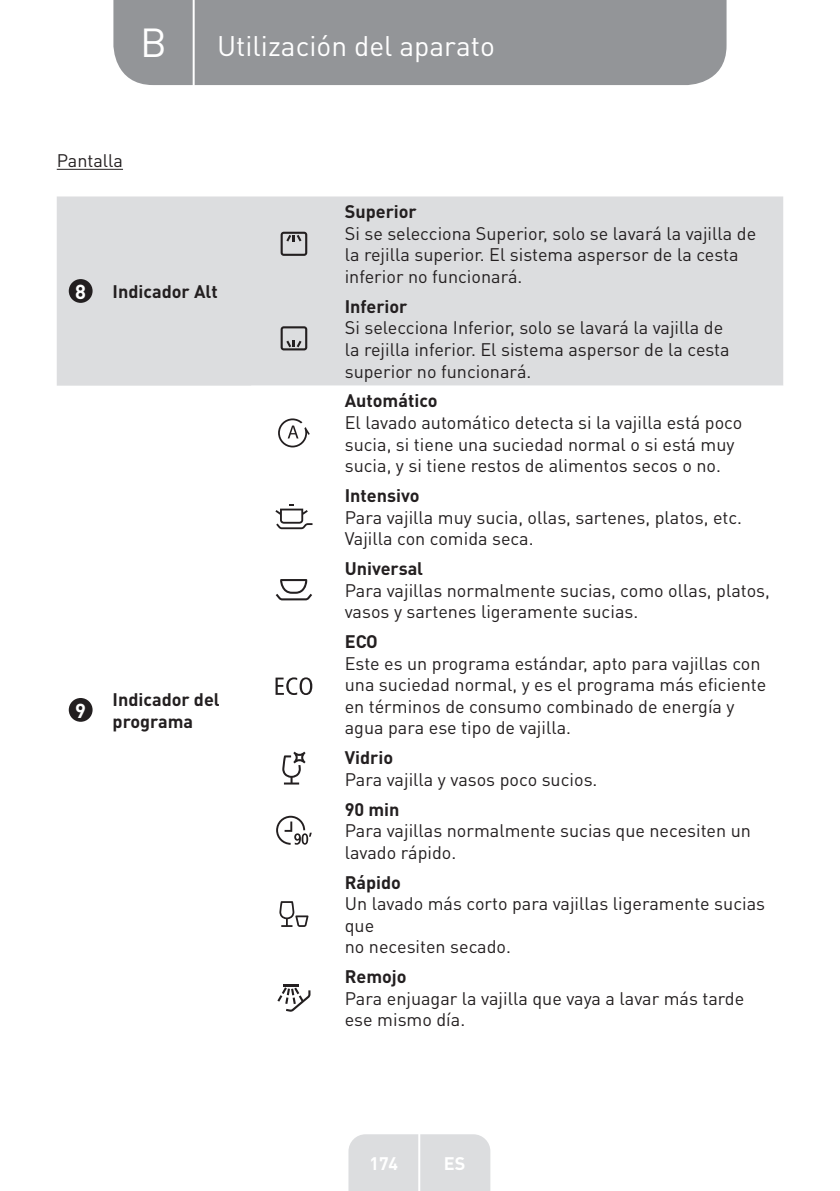
<style>
.page{position:relative;width:840px;height:1191px;background:#fff}
.page>*{position:absolute;margin:0;border:0;box-sizing:border-box;transform-origin:0 0}
.t1{font:40px "DIN Pro";color:#fff}
.t2{font:28px "DIN Pro";color:#fff}
.t3{font:20px "DIN Pro Bold";color:#fff}
.t4{font:18px/21.6px "DIN Pro";color:#231f20}
.t5{font:700 18px/21.6px "DIN Pro";color:#231f20}
.t6{font:700 18px "DIN Pro";color:#fff}
</style>
<div class="page">
<div style="left:113px;top:0;width:613px;height:85px;background:#939598"></div>
<div style="left:348px;top:1134px;width:142px;height:57px;background:#dcdddf"></div>
<hr style="left:418px;top:1111px;width:2px;height:80px;background:#fff">
<hr style="left:192px;top:0;width:2px;height:88px;background:#fff">
<hr style="left:57px;top:169px;width:66px;height:1px;background:#231f20">
<div style="left:57px;top:196px;width:725px;height:190px;background:#dcdddf"></div>
<div style="left:69px;top:279px;width:23px;height:24px;background:#231f20;border-radius:50%"></div>
<svg style="left:280px;top:232px;width:27px;height:24px"></svg>
<svg style="left:280px;top:326px;width:27px;height:24px"></svg>
<div style="left:69px;top:698px;width:23px;height:24px;background:#231f20;border-radius:50%"></div>
<svg style="left:278px;top:418px;width:31px;height:29px"></svg>
<svg style="left:275px;top:504px;width:37px;height:25px"></svg>
<svg style="left:275px;top:579px;width:37px;height:21px"></svg>
<svg style="left:275px;top:677px;width:37px;height:18px"></svg>
<svg style="left:282px;top:751px;width:23px;height:33px"></svg>
<svg style="left:276px;top:815px;width:35px;height:29px"></svg>
<svg style="left:279px;top:901px;width:29px;height:26px"></svg>
<svg style="left:277px;top:984px;width:33px;height:27px"></svg>
<h1 class="t1" style="left:140px;top:15px;width:28px">B</h1>
<h2 class="t2" style="left:217px;top:27px;width:279px">Utilización del aparato</h2>
<p class="t4" style="left:57px;top:149px;width:68px">Pantalla</p>
<p class="t3" style="left:75px;top:278px;width:12px">8</p>
<p class="t5" style="left:112px;top:280px;width:107px">Indicador Alt</p>
<p class="t3" style="left:75px;top:697px;width:12px">9</p>
<p class="t5" style="left:112px;top:688px;width:109px">Indicador del programa</p>
<p class="t5" style="left:344px;top:200px;width:73px">Superior</p>
<p class="t4" style="left:344px;top:222px;width:413px">Si se selecciona Superior, solo se lavará la vajilla de la rejilla superior. El sistema aspersor de la cesta inferior no funcionará.</p>
<p class="t5" style="left:344px;top:295px;width:64px">Inferior</p>
<p class="t4" style="left:344px;top:316px;width:386px">Si selecciona Inferior, solo se lavará la vajilla de la rejilla inferior. El sistema aspersor de la cesta superior no funcionará.</p>
<p class="t5" style="left:344px;top:389px;width:94px">Automático</p>
<p class="t4" style="left:344px;top:411px;width:399px">El lavado automático detecta si la vajilla está poco sucia, si tiene una suciedad normal o si está muy sucia, y si tiene restos de alimentos secos o no.</p>
<p class="t5" style="left:344px;top:484px;width:76px">Intensivo</p>
<p class="t4" style="left:344px;top:505px;width:398px">Para vajilla muy sucia, ollas, sartenes, platos, etc.<br>Vajilla con comida seca.</p>
<p class="t5" style="left:344px;top:557px;width:80px">Universal</p>
<p class="t4" style="left:344px;top:578px;width:426px">Para vajillas normalmente sucias, como ollas, platos, vasos y sartenes ligeramente sucias.</p>
<p class="t5" style="left:344px;top:630px;width:35px">ECO</p>
<p class="t4" style="left:344px;top:651px;width:423px">Este es un programa estándar, apto para vajillas con una suciedad normal, y es el programa más eficiente en términos de consumo combinado de energía y agua para ese tipo de vajilla.</p>
<p class="t5" style="left:344px;top:746px;width:50px">Vidrio</p>
<p class="t4" style="left:344px;top:767px;width:254px">Para vajilla y vasos poco sucios.</p>
<p class="t5" style="left:344px;top:797px;width:56px">90 min</p>
<p class="t4" style="left:344px;top:819px;width:407px">Para vajillas normalmente sucias que necesiten un lavado rápido.</p>
<p class="t5" style="left:344px;top:870px;width:58px">Rápido</p>
<p class="t4" style="left:344px;top:892px;width:421px">Un lavado más corto para vajillas ligeramente sucias que<br>no necesiten secado.</p>
<p class="t5" style="left:344px;top:965px;width:63px">Remojo</p>
<p class="t4" style="left:344px;top:986px;width:401px">Para enjuagar la vajilla que vaya a lavar más tarde ese mismo día.</p>
<p class="t6" style="left:369px;top:1150px;width:30px">174</p>
<p class="t6" style="left:443px;top:1150px;width:23px">ES</p>
</div>
